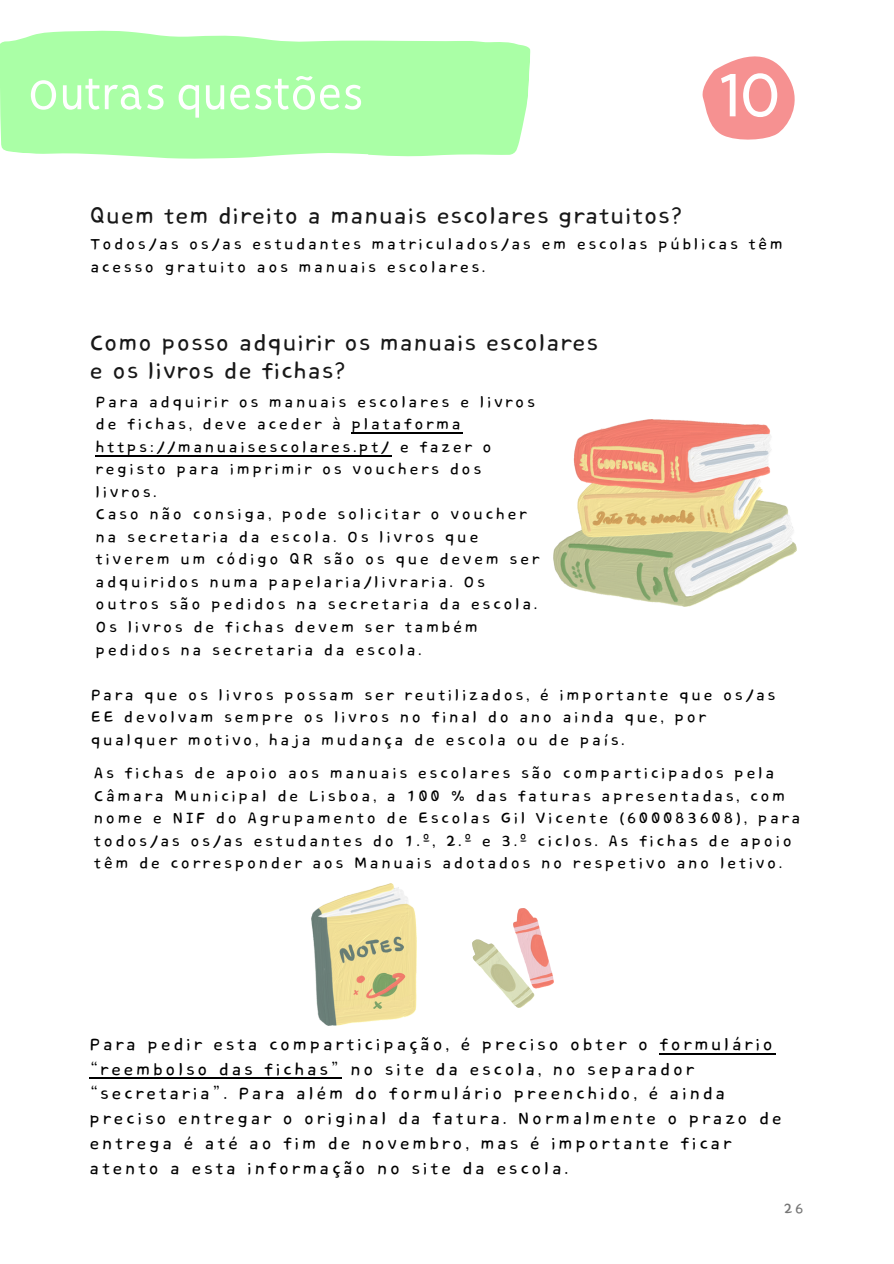
<style>
.page{position:relative;width:894px;height:1264px;background:#fff}
.page>*{position:absolute;margin:0;border:0;box-sizing:border-box;transform-origin:0 0}
.t1{font:78.45px "RTL Sondos Bold";color:#fff}
.t2{font:51.75px "RTL Sondos Regular";color:#fff}
.t3{font:28.5px/28.2px "Core Bandi Face";color:#181818}
.t4{font:21.15px/24.8px "Core Bandi Face";letter-spacing:.1em;color:#000}
.t5{font:19.5px/22.5px "Core Bandi Face";letter-spacing:.1em;color:#000}
.t6{font:18px "Core Bandi Face";color:#767676}
</style>
<div class="page">
<svg style="left:0;top:30px;width:531px;height:129px;background:#b2ffaf"></svg>
<svg style="left:702px;top:56px;width:93px;height:84px"></svg>
<img style="left:553px;top:419px;width:243px;height:187px">
<img style="left:311px;top:883px;width:106px;height:142px">
<img style="left:472px;top:908px;width:81px;height:99px">
<hr style="left:659px;top:1052px;width:116px;height:2px;background:#000">
<hr style="left:89px;top:1077px;width:252px;height:1px;background:#000">
<hr style="left:351px;top:432px;width:112px;height:1px;background:#000">
<hr style="left:95px;top:455px;width:296px;height:1px;background:#000">
<p class="t2" style="left:28px;top:58px;width:337px">Outras questões</p>
<h2 class="t1" style="left:716px;top:39px;width:64px">10</h2>
<h2 class="t3" style="left:89px;top:203px;width:595px">Quem tem direito a manuais escolares gratuitos?</h2>
<p class="t5" style="left:90px;top:234px;width:694px">Todos/as os/as estudantes matriculados/as em escolas públicas têm acesso gratuito aos manuais escolares.</p>
<p class="t3" style="left:89px;top:329px;width:511px">Como posso adquirir os manuais escolares e os livros de fichas?</p>
<p class="t5" style="left:95px;top:391px;width:441px">Para adquirir os manuais escolares e livros de fichas, deve aceder à plataforma https://manuaisescolares.pt/ e fazer o registo para imprimir os vouchers dos livros.</p>
<p class="t5" style="left:95px;top:504px;width:445px">Caso não consiga, pode solicitar o voucher na secretaria da escola. Os livros que tiverem um código QR são os que devem ser adquiridos numa papelaria/livraria. Os outros são pedidos na secretaria da escola.<br>Os livros de fichas devem ser também pedidos na secretaria da escola.</p>
<p class="t5" style="left:91px;top:684px;width:686px">Para que os livros possam ser reutilizados, é importante que os/as<br>EE devolvam sempre os livros no final do ano ainda que, por qualquer motivo, haja mudança de escola ou de país.</p>
<p class="t5" style="left:94px;top:762px;width:708px">As fichas de apoio aos manuais escolares são comparticipados pela Câmara Municipal de Lisboa, a 100 % das faturas apresentadas, com nome e NIF do Agrupamento de Escolas Gil Vicente (600083608), para todos/as os/as estudantes do 1.º, 2.º e 3.º ciclos. As fichas de apoio têm de corresponder aos Manuais adotados no respetivo ano letivo.</p>
<p class="t4" style="left:89px;top:1032px;width:694px">Para pedir esta comparticipação, é preciso obter o formulário “reembolso das fichas” no site da escola, no separador “secretaria”. Para além do formulário preenchido, é ainda preciso entregar o original da fatura. Normalmente o prazo de entrega é até ao fim de novembro, mas é importante ficar atento a esta informação no site da escola.</p>
<p class="t6" style="left:783px;top:1199px;width:22px">26</p>
</div>
